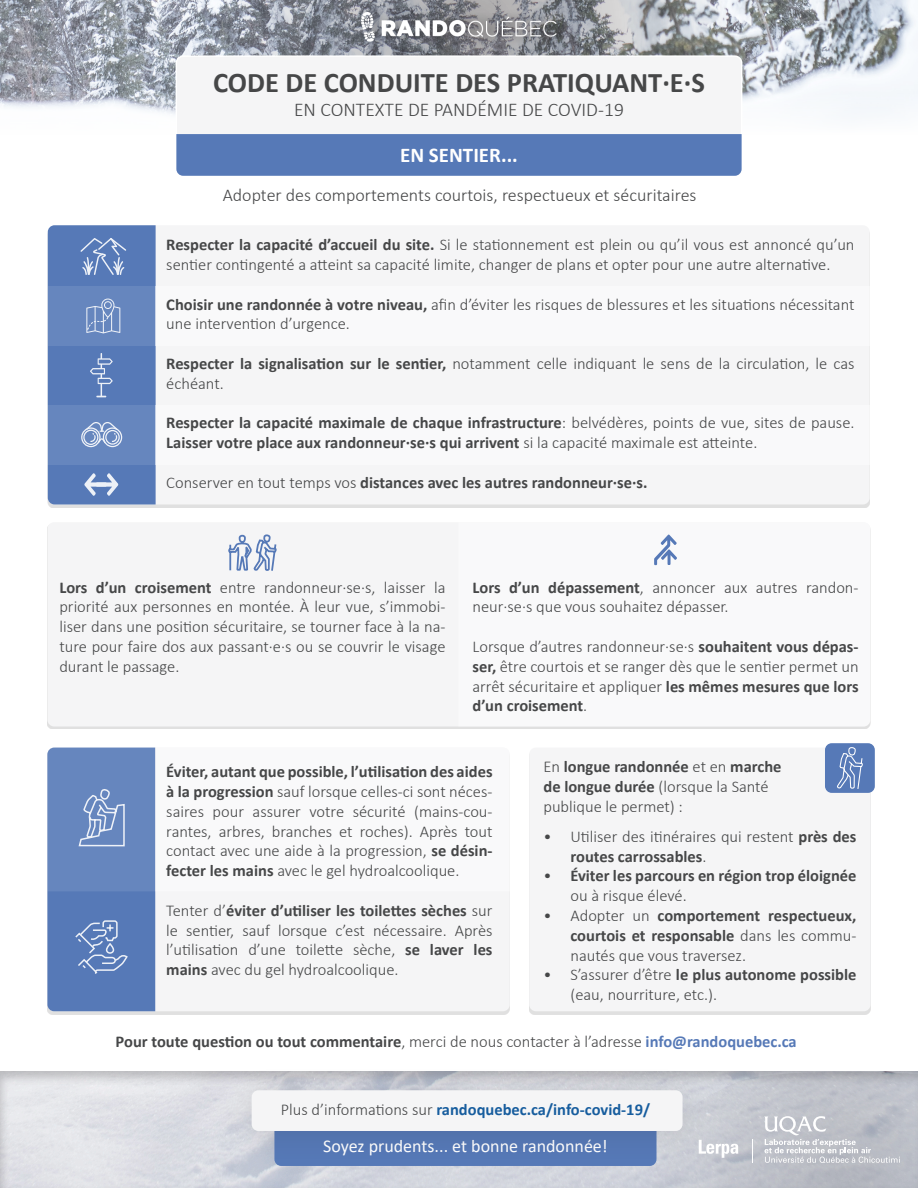
<style>
.page{position:relative;width:918px;height:1188px;background:#fff}
.page>*{position:absolute;margin:0;border:0;box-sizing:border-box;transform-origin:0 0}
.t1{font:700 28.5px "Calibri";color:#464748}
.t2{font:700 21px "Calibri";color:#fff}
.t3{font:300 19.5px "Calibri";color:#464748}
.t4{font:300 18px "Calibri";color:#464748}
.t5{font:18px "Calibri";color:#fff}
.t6{font:300 16.5px/19.8px "Calibri";color:#464748}
.t7{font:700 16.5px/19.8px "Calibri";color:#464748}
.t8{font:700 16.5px "Calibri";color:#175d9e}
.s1{font-weight:700}
.s2{font-weight:300}
.s3{color:#5679b7}
.s4{font-weight:300;color:#464748}
</style>
<div class="page">
<img style="left:0;top:1px;width:918px;height:114px">
<svg style="left:218px;top:0;width:513px;height:55px;background:#969aa1"></svg>
<div style="left:358px;top:2px;width:215px;height:50px;background:#231f20;opacity:.25"></div>
<img style="left:362px;top:13px;width:194px;height:29px">
<div style="left:47px;top:748px;width:463px;height:263px;background:#f5f5f6;border-radius:7px"></div>
<div style="left:48px;top:225px;width:822px;height:279px;background:#f5f5f6;border-radius:7px"></div>
<div style="left:529px;top:748px;width:342px;height:263px;background:#f5f5f6;border-radius:7px"></div>
<div style="left:156px;top:405px;width:714px;height:60px;background:#fff"></div>
<div style="left:47px;top:522px;width:823px;height:205px;background:#f5f5f6;border-radius:7px"></div>
<div style="left:155px;top:286px;width:714px;height:60px;background:#fff"></div>
<div style="left:176px;top:56px;width:566px;height:120px;background:#f5f5f6;border-radius:7px"></div>
<div style="left:176px;top:55px;width:566px;height:122px;border:2px solid #fff;border-radius:7px"></div>
<div style="left:176px;top:134px;width:566px;height:42px;background:#5679b7"></div>
<svg style="left:654px;top:535px;width:23px;height:30px"></svg>
<svg style="left:48px;top:225px;width:108px;height:279px;background:#6484bd"></svg>
<div style="left:825px;top:743px;width:50px;height:50px;background:#5679b7;border-radius:7px"></div>
<svg style="left:837px;top:727px;width:26px;height:62px"></svg>
<svg style="left:47px;top:748px;width:108px;height:263px;background:#6484bd"></svg>
<svg style="left:228px;top:534px;width:49px;height:37px"></svg>
<div style="left:0;top:1070px;width:918px;height:118px;background:#231f20;opacity:.28"></div>
<div style="left:221px;top:1063px;width:492px;height:102px;background:#231f20;opacity:.14"></div>
<div style="left:252px;top:1090px;width:431px;height:41px;background:#f5f5f6;border-radius:7px"></div>
<svg style="left:274px;top:1070px;width:644px;height:118px"></svg>
<p class="t1" style="left:213px;top:63px;width:494px">CODE DE CONDUITE DES PRATIQUANT·E·S</p>
<p class="t3" style="left:294px;top:97px;width:331px">EN CONTEXTE DE PANDÉMIE DE COVID-19</p>
<p class="t2" style="left:400px;top:140px;width:119px">EN SENTIER...</p>
<p class="t4" style="left:223px;top:184px;width:475px">Adopter des comportements courtois, respectueux et sécuritaires</p>
<p class="t6" style="left:166px;top:235px;width:690px"><span class="s1">Respecter la capacité d’accueil du site.</span> Si le stationnement est plein ou qu’il vous est annoncé qu’un sentier contingenté a atteint sa capacité limite, changer de plans et opter pour une autre alternative.</p>
<p class="t6" style="left:166px;top:294px;width:690px"><span class="s1">Choisir une randonnée à votre niveau,</span> afin d’éviter les risques de blessures et les situations nécessitant une intervention d’urgence.</p>
<p class="t6" style="left:166px;top:354px;width:690px"><span class="s1">Respecter la signalisation sur le sentier,</span> notamment celle indiquant le sens de la circulation, le cas échéant.</p>
<p class="t7" style="left:166px;top:413px;width:690px">Respecter la capacité maximale de chaque infrastructure<span class="s2">: belvédères, points de vue, sites de pause.<br></span>Laisser votre place aux randonneur·se·s qui arrivent <span class="s2">si la capacité maximale est atteinte.</span></p>
<p class="t7" style="left:166px;top:472px;width:483px"><span class="s2">Conserver en tout temps vos</span> distances avec les autres randonneur·se·s.</p>
<p class="t6" style="left:59px;top:577px;width:388px;text-align:justify"><span class="s1">Lors d’un croisement</span> entre randonneur·se·s, laisser la priorité aux personnes en montée. À leur vue, s’immobi&shy;liser dans une position sécuritaire, se tourner face à la na&shy;ture pour faire dos aux passant·e·s ou se couvrir le visage durant le passage.</p>
<p class="t6" style="left:472px;top:577px;width:388px"><span class="s1">Lors d’un dépassement</span>, annoncer aux autres randon&shy;neur·se·s que vous souhaitez dépasser.</p>
<p class="t6" style="left:472px;top:636px;width:388px;text-align:justify">Lorsque d’autres randonneur·se·s <span class="s1">souhaitent vous dépas&shy;ser,</span> être courtois et se ranger dès que le sentier permet un arrêt sécuritaire et appliquer <span class="s1">les mêmes mesures que lors d’un croisement</span>.</p>
<p class="t6" style="left:166px;top:762px;width:328px;text-align:justify"><span class="s1">Éviter, autant que possible, l’utilisation des aides à la progression</span> sauf lorsque celles-ci sont néces&shy;saires pour assurer votre sécurité (mains-cou&shy;rantes, arbres, branches et roches). Après tout contact avec une aide à la progression, <span class="s1">se désin&shy;fecter les mains</span> avec le gel hydroalcoolique.</p>
<p class="t6" style="left:166px;top:900px;width:328px;text-align:justify">Tenter d’<span class="s1">éviter d’utiliser les toilettes sèches</span> sur le sentier, sauf lorsque c’est nécessaire. Après l’utilisation d’une toilette sèche, <span class="s1">se laver les mains</span> avec du gel hydroalcoolique.</p>
<p class="t7" style="left:543px;top:756px;width:240px"><span class="s2">En</span> longue randonnée <span class="s2">et en</span> marche</p>
<p class="t6" style="left:543px;top:776px;width:227px"><span class="s1">de longue durée</span> (lorsque la Santé</p>
<p class="t6" style="left:543px;top:796px;width:141px">publique le permet) :</p>
<p class="t6" style="left:570px;top:826px;width:287px;text-indent:-27px">• Utiliser des itinéraires qui restent <span class="s1">près des routes carrossables</span>.</p>
<p class="t7" style="left:570px;top:866px;width:287px;text-indent:-27px"><span class="s2">•</span> Éviter les parcours en région trop éloignée <span class="s2">ou à risque élevé.</span></p>
<p class="t6" style="left:570px;top:905px;width:287px;text-align:justify;text-indent:-27px">• Adopter un <span class="s1">comportement respectueux, courtois et responsable</span> dans les commu&shy;nautés que vous traversez.</p>
<p class="t6" style="left:570px;top:965px;width:288px;text-indent:-27px">• S’assurer d’être <span class="s1">le plus autonome possible </span>(eau, nourriture, etc.).</p>
<p class="t7" style="left:116px;top:1032px;width:683px">Pour toute question ou tout commentaire<span class="s2">, merci de nous contacter à l’adresse</span> <span class="s3">info@randoquebec.ca</span></p>
<p class="t8" style="left:281px;top:1098px;width:371px"><span class="s4">Plus d’informations sur</span> randoquebec.ca/info-covid-19/</p>
<p class="t5" style="left:323px;top:1133px;width:286px">Soyez prudents... et bonne randonnée!</p>
</div>
